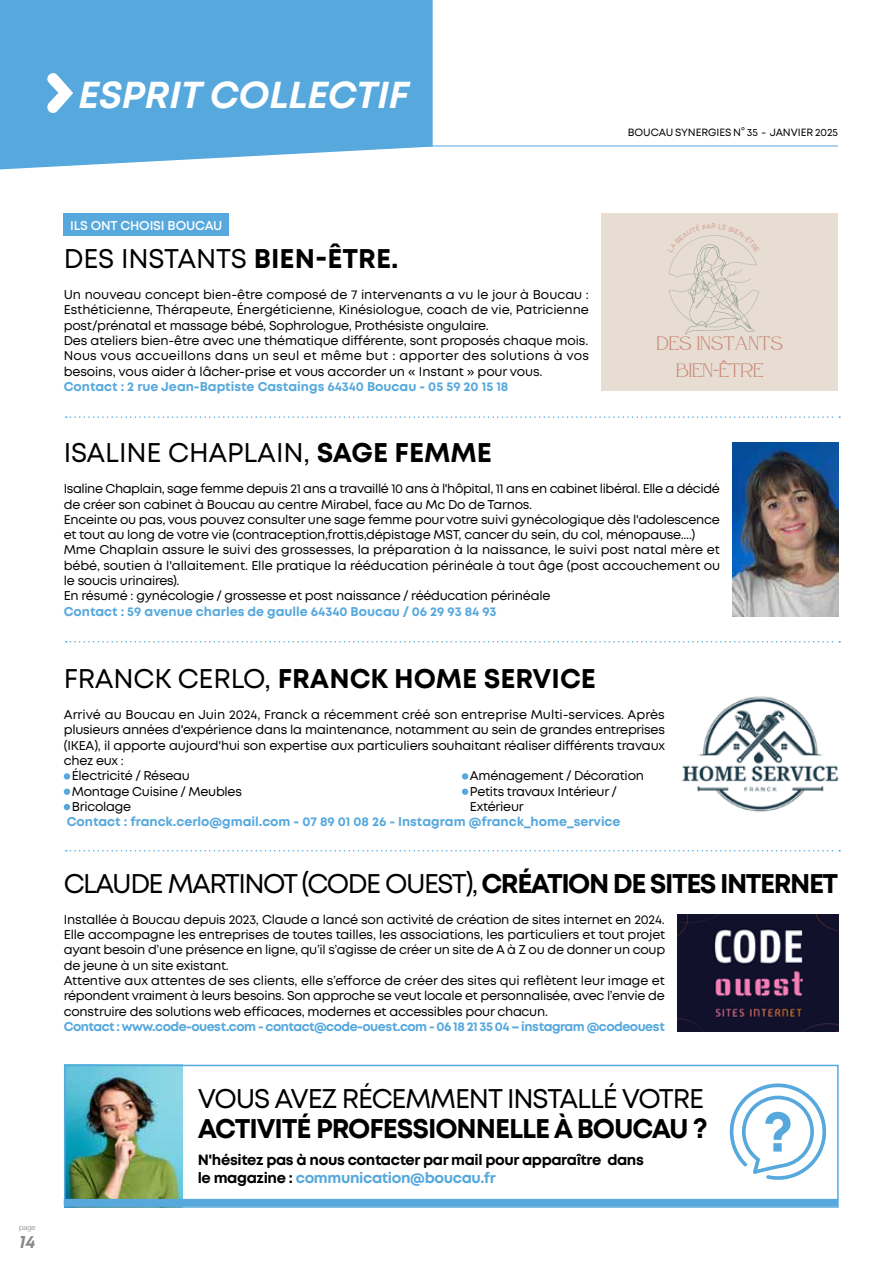
<style>
.page{position:relative;width:893px;height:1263px;background:#fff}
.page>*{position:absolute;margin:0;border:0;box-sizing:border-box;transform-origin:0 0}
.t1{font:italic 700 37.5px "Mont";letter-spacing:-.005em;color:#fff}
.t2{font:27px "Mont";letter-spacing:-.04em;color:#000}
.t3{font:27px "Mont";letter-spacing:-.005em;color:#000}
.t4{font:700 27px "Mont";letter-spacing:-.04em;color:#000}
.t5{font:700 27px "Mont";color:#000}
.t6{font:19.5px/26.8px "Atteron";color:#cb8977;text-align:center}
.t7{font:italic 700 18px "Mont";color:#878787}
.t8{font:700 14.85px/17.9px "Mont";letter-spacing:-.025em;color:#000}
.t9{font:12.75px/15.3px "Mont";letter-spacing:-.02em;color:#000}
.t10{font:700 12.75px "Mont";color:#56a8dd}
.t11{font:700 12.75px "Mont";letter-spacing:-.04em;color:#56a8dd}
.t12{font:12.75px "Mont";color:#000}
.t13{font:600 12.75px "Mont";letter-spacing:-.01em;color:#fff}
.t14{font:10.5px "Mont";letter-spacing:-.005em;color:#000}
.t15{font:300 7.5px "Helvetica Neue";color:#878787}
.t16{font:6.6px "Raleway";color:#cb8977}
.s1{font-weight:700}
.s2{font-weight:400}
.s3{color:#56a8dd}
</style>
<div class="page">
<img style="left:67px;top:1068px;width:115px;height:131px">
<svg style="left:0;top:0;width:433px;height:169px;background:#61addf"></svg>
<svg style="left:47px;top:73px;width:26px;height:40px"></svg>
<hr style="left:101px;top:146px;width:737px;height:1px;background:#56a8dd">
<div style="left:64px;top:773px;width:6px;height:7px;background:#56a8dd;border-radius:50%"></div>
<div style="left:64px;top:788px;width:6px;height:7px;background:#56a8dd;border-radius:50%"></div>
<svg style="left:64px;top:804px;width:6px;height:6px"></svg>
<div style="left:462px;top:773px;width:6px;height:7px;background:#56a8dd;border-radius:50%"></div>
<div style="left:462px;top:788px;width:6px;height:7px;background:#56a8dd;border-radius:50%"></div>
<div style="left:64px;top:214px;width:165px;height:22px;background:#56a8dd"></div>
<svg style="left:66px;top:416px;width:774px;height:2px"></svg>
<svg style="left:66px;top:641px;width:774px;height:1px"></svg>
<svg style="left:66px;top:850px;width:774px;height:1px"></svg>
<div style="left:64px;top:1199px;width:774px;height:7px;background:#56a8dd"></div>
<div style="left:64px;top:1065px;width:775px;height:143px;border:2px solid #56a8dd"></div>
<svg style="left:730px;top:1083px;width:96px;height:97px"></svg>
<div style="left:602px;top:214px;width:236px;height:177px;background:#e7ddd3"></div>
<img style="left:732px;top:443px;width:107px;height:173px">
<img style="left:682px;top:696px;width:157px;height:116px">
<img style="left:678px;top:915px;width:161px;height:117px">
<svg style="left:668px;top:235px;width:91px;height:99px"></svg>
<h1 class="t1" style="left:78px;top:70px;width:332px">ESPRIT COLLECTIF</h1>
<p class="t14" style="left:628px;top:126px;width:212px">BOUCAU SYNERGIES N° 35 - JANVIER 2025</p>
<p class="t15" style="left:19px;top:1222px;width:18px">page</p>
<h3 class="t7" style="left:19px;top:1230px;width:18px">14</h3>
<p class="t13" style="left:70px;top:217px;width:154px">ILS ONT CHOISI BOUCAU</p>
<h2 class="t3" style="left:64px;top:241px;width:336px">DES INSTANTS <span class="s1">BIEN-ÊTRE.</span></h2>
<p class="t9" style="left:64px;top:287px;width:527px">Un nouveau concept bien-être composé de 7 intervenants a vu le jour à Boucau :<br>Esthéticienne, Thérapeute, Énergéticienne, Kinésiologue, coach de vie, Patricienne post/prénatal et massage bébé, Sophrologue, Prothésiste ongulaire.<br>Des ateliers bien-être avec une thématique différente, sont proposés chaque mois.<br>Nous vous accueillons dans un seul et même but : apporter des solutions à vos besoins, vous aider à lâcher-prise et vous accorder un « Instant » pour vous.</p>
<p class="t10" style="left:64px;top:378px;width:446px">Contact : 2 rue Jean-Baptiste Castaings 64340 Boucau - 05 59 20 15 18</p>
<h2 class="t3" style="left:64px;top:436px;width:430px">ISALINE CHAPLAIN, <span class="s1">SAGE FEMME</span></h2>
<p class="t16" style="left:712px;top:222px;width:6px">R</p>
<h3 class="t6" style="left:657px;top:328px;width:128px">DES INSTANTS<br>BIEN-ÊTRE</h3>
<p class="t9" style="left:64px;top:481px;width:658px">Isaline Chaplain, sage femme depuis 21 ans a travaillé 10 ans à l'hôpital, 11 ans en cabinet libéral. Elle a décidé de créer son cabinet à Boucau au centre Mirabel, face au Mc Do de Tarnos.<br>Enceinte ou pas, vous pouvez consulter une sage femme pour votre suivi gynécologique dès l'adolescence et tout au long de votre vie (contraception,frottis,dépistage MST, cancer du sein, du col, ménopause....)<br>Mme Chaplain assure le suivi des grossesses, la préparation à la naissance, le suivi post natal mère et bébé, soutien à l'allaitement. Elle pratique la rééducation périnéale à tout âge (post accouchement ou le soucis urinaires).<br>En résumé : gynécologie / grossesse et post naissance / rééducation périnéale</p>
<p class="t10" style="left:64px;top:603px;width:434px">Contact : 59 avenue charles de gaulle 64340 Boucau / 06 29 93 84 93</p>
<h2 class="t5" style="left:64px;top:660px;width:534px"><span class="s2">FRANCK CERLO,</span> FRANCK HOME SERVICE</h2>
<p class="t12" style="left:64px;top:706px;width:602px">Arrivé au Boucau en Juin 2024, Franck a récemment créé son entreprise Multi-services. Après</p>
<p class="t9" style="left:64px;top:722px;width:603px">plusieurs années d'expérience dans la maintenance, notamment au sein de grandes entreprises</p>
<p class="t9" style="left:64px;top:738px;width:603px">(IKEA), il apporte aujourd'hui son expertise aux particuliers souhaitant réaliser différents travaux</p>
<p class="t9" style="left:64px;top:753px;width:62px">chez eux :</p>
<p class="t9" style="left:72px;top:768px;width:120px">Électricité / Réseau</p>
<p class="t9" style="left:72px;top:784px;width:172px">Montage Cuisine / Meubles</p>
<p class="t9" style="left:72px;top:799px;width:61px">Bricolage</p>
<p class="t9" style="left:470px;top:768px;width:175px">Aménagement / Décoration<br>Petits travaux Intérieur /<br>Extérieur</p>
<p class="t10" style="left:67px;top:813px;width:555px">Contact : franck.cerlo@gmail.com - 07 89 01 08 26 - Instagram @franck_home_service</p>
<h2 class="t2" style="left:64px;top:866px;width:776px">CLAUDE MARTINOT (CODE OUEST), <span class="s1">CRÉATION DE SITES INTERNET</span></h2>
<p class="t9" style="left:64px;top:912px;width:603px">Installée à Boucau depuis 2023, Claude a lancé son activité de création de sites internet en 2024.<br>Elle accompagne les entreprises de toutes tailles, les associations, les particuliers et tout projet ayant besoin d’une présence en ligne, qu’il s’agisse de créer un site de A à Z ou de donner un coup de jeune à un site existant.<br>Attentive aux attentes de ses clients, elle s’efforce de créer des sites qui reflètent leur image et répondent vraiment à leurs besoins. Son approche se veut locale et personnalisée, avec l’envie de construire des solutions web efficaces, modernes et accessibles pour chacun.</p>
<p class="t11" style="left:64px;top:1018px;width:603px">Contact : www.code-ouest.com - contact@code-ouest.com - 06 18 21 35 04 – instagram @codeouest</p>
<h2 class="t2" style="left:198px;top:1081px;width:508px">VOUS AVEZ RÉCEMMENT INSTALLÉ VOTRE</h2>
<h2 class="t4" style="left:198px;top:1111px;width:511px">ACTIVITÉ PROFESSIONNELLE À BOUCAU ?</h2>
<p class="t8" style="left:198px;top:1151px;width:448px">N'hésitez pas à nous contacter par mail pour apparaître dans le magazine : <span class="s3">communication@boucau.fr</span></p>
</div>
